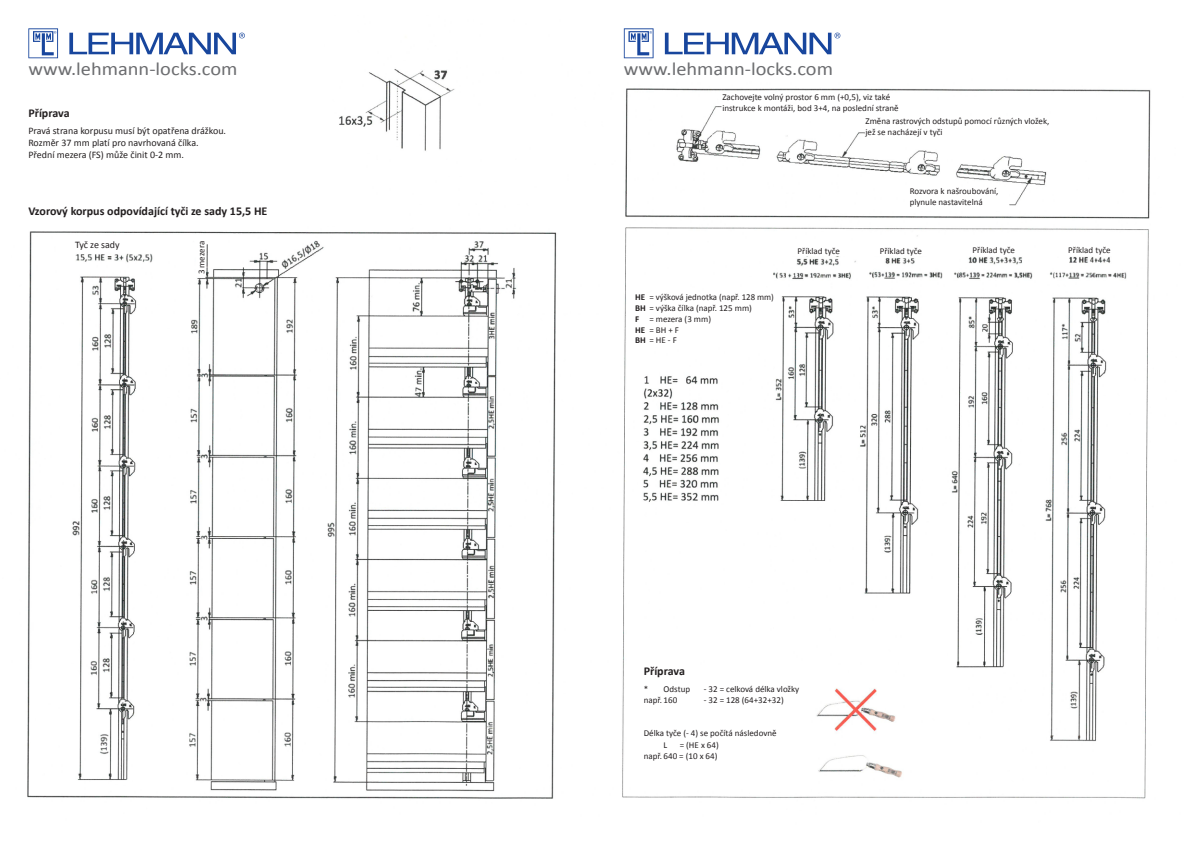
<style>
.page{position:relative;width:1191px;height:842px;background:#fff}
.page>*{position:absolute;margin:0;border:0;box-sizing:border-box;transform-origin:0 0}
.t1{font:18.7px "Calibri";color:#6c6d70;scale:1.09 1}
.t2{font:700 12px "Calibri";color:#231f20}
.t3{font:10px/12px "Calibri";color:#231f20}
.t4{font:9px/10.8px "Calibri";color:#231f20}
.s1{font-weight:700}
</style>
<div class="page">
<img style="left:27px;top:69px;width:1124px;height:730px">
<div style="left:596px;top:0;width:595px;height:78px;background:#fff"></div>
<div style="left:0;top:0;width:323px;height:225px;background:#fff"></div>
<div style="left:632px;top:668px;width:179px;height:120px;background:#fff"></div>
<div style="left:651px;top:731px;width:178px;height:26px;background:#fff"></div>
<svg style="left:665px;top:33px;width:175px;height:21px"></svg>
<svg style="left:624px;top:28px;width:29px;height:30px"></svg>
<svg style="left:69px;top:33px;width:176px;height:21px"></svg>
<svg style="left:28px;top:28px;width:30px;height:30px"></svg>
<div style="left:28px;top:206px;width:270px;height:24px;background:#fff"></div>
<div style="left:75px;top:236px;width:70px;height:16px;background:#fff"></div>
<div style="left:196px;top:235px;width:10px;height:39px;background:#fff"></div>
<div style="left:722px;top:93px;width:178px;height:22px;background:#fff"></div>
<div style="left:865px;top:117px;width:227px;height:25px;background:#fff"></div>
<div style="left:909px;top:187px;width:99px;height:24px;background:#fff"></div>
<div style="left:785px;top:245px;width:67px;height:11px;background:#fff"></div>
<div style="left:867px;top:245px;width:67px;height:11px;background:#fff"></div>
<div style="left:960px;top:244px;width:67px;height:11px;background:#fff"></div>
<div style="left:1056px;top:244px;width:66px;height:11px;background:#fff"></div>
<div style="left:635px;top:293px;width:140px;height:54px;background:#fff"></div>
<h1 class="t1" style="left:28px;top:57px;width:193px">www.lehmann-locks.com</h1>
<h1 class="t1" style="left:624px;top:57px;width:193px">www.lehmann-locks.com</h1>
<h2 class="t2" style="left:28px;top:105px;width:43px">Příprava</h2>
<p class="t3" style="left:28px;top:125px;width:199px">Pravá strana korpusu musí být opatřena drážkou.<br>Rozměr 37 mm platí pro navrhovaná čílka.<br>Přední mezera (FS) může činit 0-2 mm.</p>
<p class="t4" style="left:722px;top:91px;width:178px">Zachovejte volný prostor 6 mm (+0,5), viz také instrukce k montáži, bod 3+4, na poslední straně</p>
<p class="t4" style="left:865px;top:115px;width:185px">Změna rastrových odstupů pomocí různých vložek, jež se nacházejí v tyči</p>
<h2 class="t2" style="left:28px;top:203px;width:241px">Vzorový korpus odpovídající tyči ze sady 15,5 HE</h2>
<p class="t3" style="left:75px;top:238px;width:46px">Tyč ze sady</p>
<p class="t4" style="left:196px;top:274px;width:35px;rotate:-90deg">3 mezera</p>
<p class="t4" style="left:909px;top:185px;width:90px">Rozvora k našroubování, plynule nastavitelná</p>
<p class="t4" style="left:635px;top:291px;width:140px"><span class="s1">HE</span> = výšková jednotka (např. 128 mm)<br><span class="s1">BH</span> = výška čílka (např. 125 mm)<br><span class="s1">F</span> = mezera (3 mm)<br><span class="s1">HE</span> =BH+F<br><span class="s1">BH</span> =HE-F</p>
<p class="t4" style="left:797px;top:245px;width:44px">Příklad tyče</p>
<p class="t4" style="left:879px;top:245px;width:44px">Příklad tyče</p>
<p class="t4" style="left:972px;top:244px;width:44px">Příklad tyče</p>
<p class="t4" style="left:1068px;top:244px;width:44px">Příklad tyče</p>
<h2 class="t2" style="left:643px;top:664px;width:43px">Příprava</h2>
<p class="t4" style="left:643px;top:683px;width:48px">* Odstup</p>
<p class="t4" style="left:703px;top:683px;width:97px">- 32 = celková délka vložky</p>
<p class="t4" style="left:643px;top:694px;width:35px">např. 160</p>
<p class="t4" style="left:703px;top:694px;width:81px">- 32 = 128 (64+32+32)</p>
<p class="t4" style="left:663px;top:726px;width:115px;line-height:12.2px;text-indent:-20px">Délka tyče (- 4) se počítá následovně<br>L</p>
<p class="t4" style="left:643px;top:739px;width:77px;text-align:right">= (HE x 64)<br>např. 640 = (10 x 64)</p>
</div>
